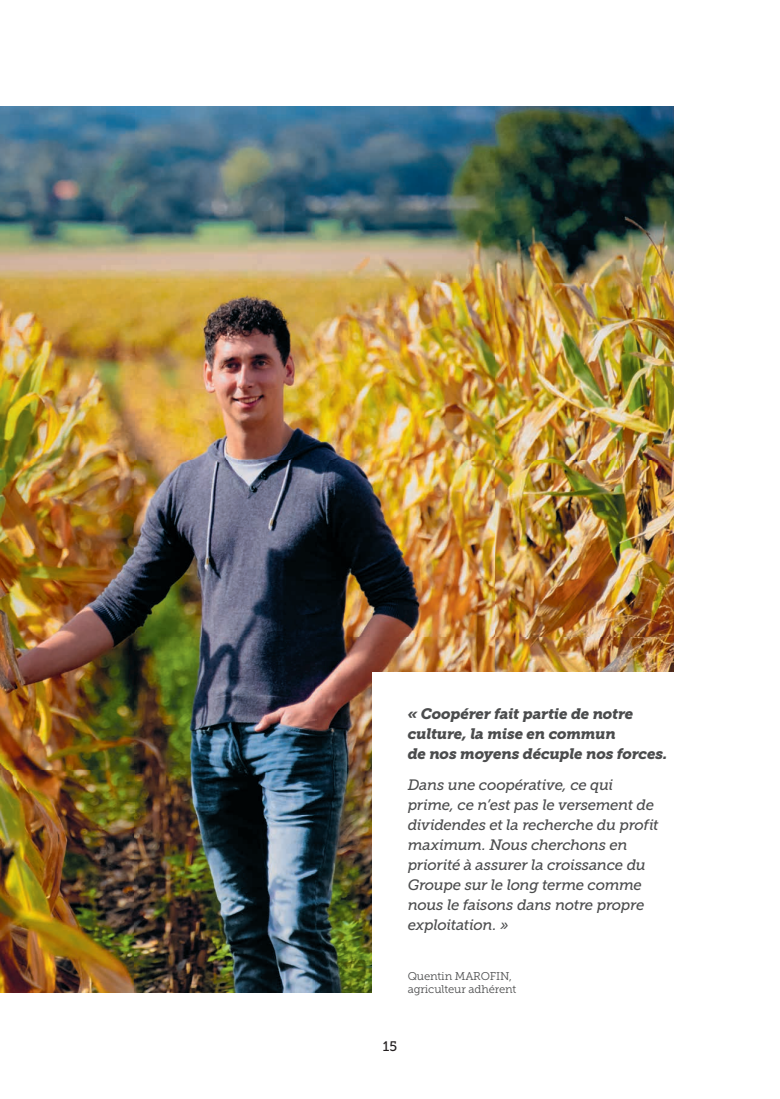
<style>
.page{position:relative;width:780px;height:1099px;background:#fff}
.page>*{position:absolute;margin:0;border:0;box-sizing:border-box;transform-origin:0 0}
.t1{font:italic 15px/20px "Museo Slab 500";letter-spacing:-.025em;color:#4b4c4d}
.t2{font:italic 15px/20px "Museo Slab 900";letter-spacing:-.015em;color:#4b4c4d}
.t3{font:13.75px "Museo Slab 500";color:#231f20}
.t4{font:11.25px/12.5px "Museo Slab 300";letter-spacing:-.01em;color:#4b4c4d}
</style>
<div class="page">
<img style="left:0;top:106px;width:673px;height:886px">
<div style="left:372px;top:672px;width:337px;height:356px;background:#fff"></div>
<p class="t2" style="left:407px;top:704px;width:261px">« Coopérer fait partie de notre culture, la mise en commun<br>de nos moyens décuple nos forces.</p>
<p class="t1" style="left:407px;top:775px;width:252px">Dans une coopérative, ce qui prime, ce n’est pas le versement de dividendes et la recherche du profit maximum. Nous cherchons en priorité à assurer la croissance du<br>Groupe sur le long terme comme nous le faisons dans notre propre exploitation. »</p>
<p class="t4" style="left:407px;top:970px;width:110px">Quentin MAROFIN, agriculteur adhérent</p>
<p class="t3" style="left:383px;top:1038px;width:16px">15</p>
</div>
